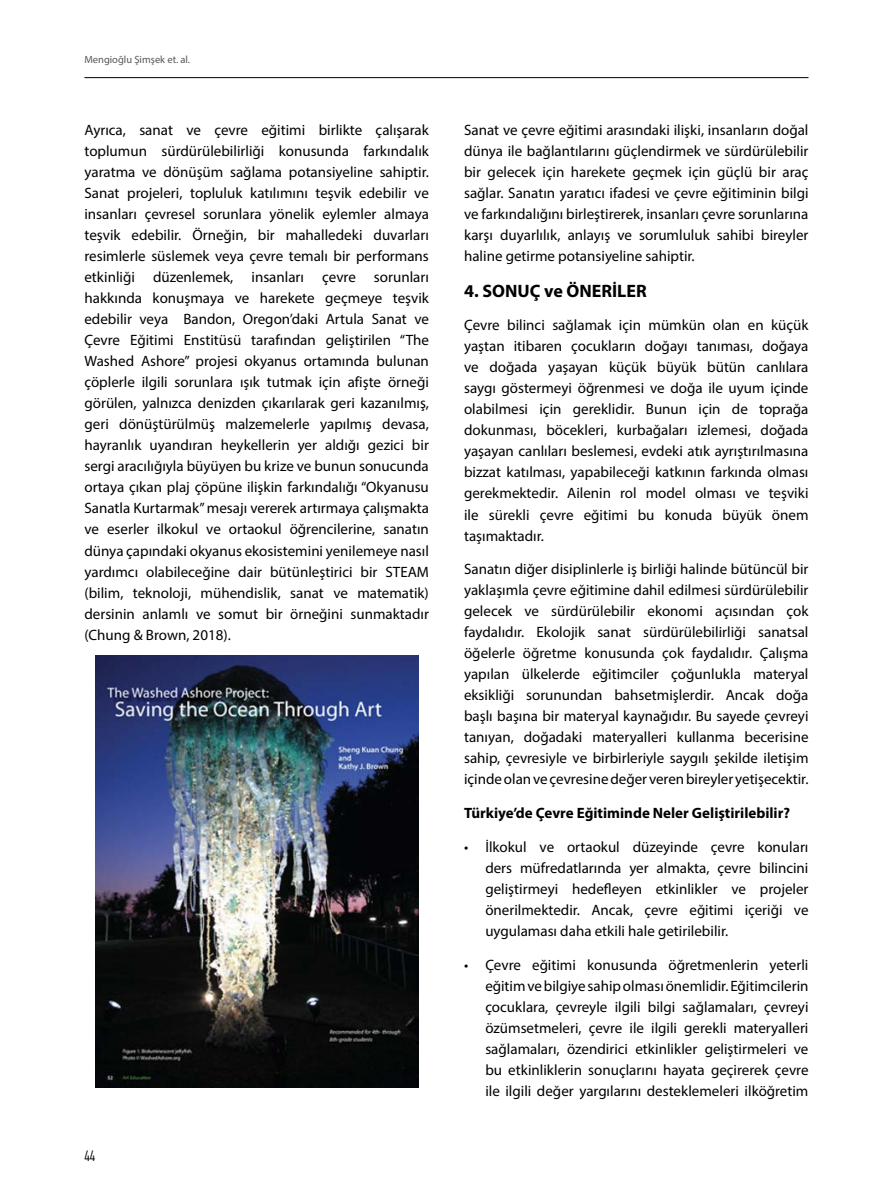
<style>
.page{position:relative;width:893px;height:1191px;background:#fff}
.page>*{position:absolute;margin:0;border:0;box-sizing:border-box;transform-origin:0 0}
.t1{font:700 18px "Myriad Pro";color:#000}
.t2{font:15px/21px "Myriad Pro";color:#000;text-align:justify}
.t3{font:700 15px "Myriad Pro";color:#000}
.t4{font:300 15px "PF Din Text Comp Pro";color:#000}
.t5{font:10.5px "Myriad Pro";color:#575756}
</style>
<div class="page">
<hr style="left:84px;top:77px;width:724px;height:1px;background:#000">
<img style="left:95px;top:655px;width:323px;height:432px">
<p class="t5" style="left:84px;top:53px;width:107px">Mengioğlu Şimşek et. al.</p>
<p class="t2" style="left:84px;top:120px;width:346px">Ayrıca, sanat ve çevre eğitimi birlikte çalışarak toplumun sürdürülebilirliği konusunda farkındalık yaratma ve dönüşüm sağlama potansiyeline sahiptir.<br>Sanat projeleri, topluluk katılımını teşvik edebilir ve insanları çevresel sorunlara yönelik eylemler almaya teşvik edebilir. Örneğin, bir mahalledeki duvarları resimlerle süslemek veya çevre temalı bir performans etkinliği düzenlemek, insanları çevre sorunları hakkında konuşmaya ve harekete geçmeye teşvik edebilir veya Bandon, Oregon’daki Artula Sanat ve Çevre Eğitimi Enstitüsü tarafından geliştirilen “The Washed Ashore” projesi okyanus ortamında bulunan çöplerle ilgili sorunlara ışık tutmak için afişte örneği görülen, yalnızca denizden çıkarılarak geri kazanılmış, geri dönüştürülmüş malzemelerle yapılmış devasa, hayranlık uyandıran heykellerin yer aldığı gezici bir sergi aracılığıyla büyüyen bu krize ve bunun sonucunda ortaya çıkan plaj çöpüne ilişkin farkındalığı “Okyanusu Sanatla Kurtarmak” mesajı vererek artırmaya çalışmakta ve eserler ilkokul ve ortaokul öğrencilerine, sanatın dünya çapındaki okyanus ekosistemini yenilemeye nasıl yardımcı olabileceğine dair bütünleştirici bir STEAM (bilim, teknoloji, mühendislik, sanat ve matematik) dersinin anlamlı ve somut bir örneğini sunmaktadır (Chung &amp; Brown, 2018).</p>
<p class="t2" style="left:464px;top:120px;width:346px">Sanat ve çevre eğitimi arasındaki ilişki, insanların doğal dünya ile bağlantılarını güçlendirmek ve sürdürülebilir bir gelecek için harekete geçmek için güçlü bir araç sağlar. Sanatın yaratıcı ifadesi ve çevre eğitiminin bilgi ve farkındalığını birleştirerek, insanları çevre sorunlarına karşı duyarlılık, anlayış ve sorumluluk sahibi bireyler haline getirme potansiyeline sahiptir.</p>
<p class="t1" style="left:464px;top:279px;width:184px">4. SONUÇ ve ÖNERİLER</p>
<p class="t2" style="left:464px;top:315px;width:346px">Çevre bilinci sağlamak için mümkün olan en küçük yaştan itibaren çocukların doğayı tanıması, doğaya ve doğada yaşayan küçük büyük bütün canlılara saygı göstermeyi öğrenmesi ve doğa ile uyum içinde olabilmesi için gereklidir. Bunun için de toprağa dokunması, böcekleri, kurbağaları izlemesi, doğada yaşayan canlıları beslemesi, evdeki atık ayrıştırılmasına bizzat katılması, yapabileceği katkının farkında olması gerekmektedir. Ailenin rol model olması ve teşviki ile sürekli çevre eğitimi bu konuda büyük önem taşımaktadır.</p>
<p class="t2" style="left:464px;top:558px;width:346px">Sanatın diğer disiplinlerle iş birliği halinde bütüncül bir yaklaşımla çevre eğitimine dahil edilmesi sürdürülebilir gelecek ve sürdürülebilir ekonomi açısından çok faydalıdır. Ekolojik sanat sürdürülebilirliği sanatsal öğelerle öğretme konusunda çok faydalıdır. Çalışma yapılan ülkelerde eğitimciler çoğunlukla materyal eksikliği sorunundan bahsetmişlerdir. Ancak doğa başlı başına bir materyal kaynağıdır. Bu sayede çevreyi tanıyan, doğadaki materyalleri kullanma becerisine sahip, çevresiyle ve birbirleriyle saygılı şekilde iletişim içinde olan ve çevresine değer veren bireyler yetişecektir.</p>
<p class="t3" style="left:464px;top:803px;width:328px">Türkiye’de Çevre Eğitiminde Neler Geliştirilebilir?</p>
<p class="t2" style="left:485px;top:836px;width:325px;text-indent:-21px">• İlkokul ve ortaokul düzeyinde çevre konuları ders müfredatlarında yer almakta, çevre bilincini geliştirmeyi hedefleyen etkinlikler ve projeler önerilmektedir. Ancak, çevre eğitimi içeriği ve uygulaması daha etkili hale getirilebilir.</p>
<p class="t2" style="left:485px;top:954px;width:325px;text-indent:-21px">• Çevre eğitimi konusunda öğretmenlerin yeterli eğitim ve bilgiye sahip olması önemlidir. Eğitimcilerin çocuklara, çevreyle ilgili bilgi sağlamaları, çevreyi özümsetmeleri, çevre ile ilgili gerekli materyalleri sağlamaları, özendirici etkinlikler geliştirmeleri ve bu etkinliklerin sonuçlarını hayata geçirerek çevre ile ilgili değer yargılarını desteklemeleri ilköğretim</p>
<p class="t4" style="left:84px;top:1147px;width:13px">44</p>
</div>
